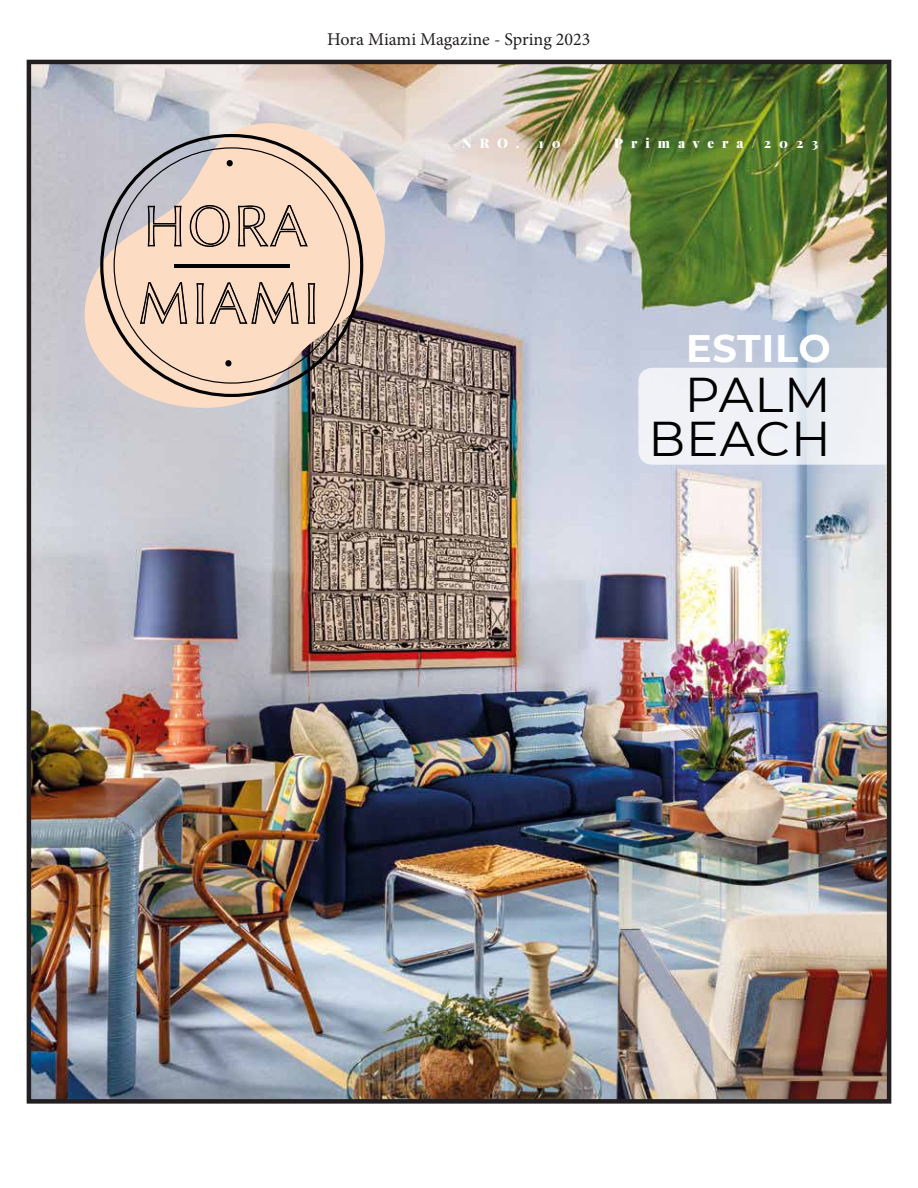
<style>
.page{position:relative;width:918px;height:1188px;background:#fff}
.page>*{position:absolute;margin:0;border:0;box-sizing:border-box;transform-origin:0 0}
.t1{font:48.75px/44.1px "Montserrat";letter-spacing:.02em;color:#000;text-align:right}
.t2{font:700 38.25px "Montserrat";letter-spacing:.02em;color:#fff}
.t3{font:18px "Minion Pro";color:#231f20}
.t4{font:900 13.35px "Playfair Display";letter-spacing:.6em;color:#fff}
</style>
<div class="page">
<img style="left:32px;top:65px;width:854px;height:1034px">
<svg style="left:83px;top:122px;width:303px;height:287px;background:#cbc0bd"></svg>
<svg style="left:100px;top:134px;width:263px;height:263px;background:#c0b1a8"></svg>
<svg style="left:114px;top:147px;width:236px;height:237px;background:#e0c7b5"></svg>
<svg style="left:148px;top:206px;width:34px;height:41px"></svg>
<svg style="left:190px;top:205px;width:40px;height:42px;background:#c9af9b"></svg>
<svg style="left:238px;top:205px;width:70px;height:42px;background:#c6ad99"></svg>
<svg style="left:140px;top:282px;width:47px;height:42px;background:#c3aa97"></svg>
<svg style="left:196px;top:282px;width:103px;height:42px;background:#c9b09c"></svg>
<svg style="left:308px;top:283px;width:7px;height:41px"></svg>
<hr style="left:174px;top:264px;width:116px;height:3px;background:#000">
<svg style="left:226px;top:160px;width:8px;height:6px"></svg>
<svg style="left:224px;top:360px;width:9px;height:6px"></svg>
<div style="left:638px;top:368px;width:248px;height:97px;background:#eff1f6"></div>
<div style="left:27px;top:60px;width:864px;height:1044px;border:4px solid #231f20"></div>
<p class="t3" style="left:327px;top:28px;width:265px">Hora Miami Magazine - Spring 2023</p>
<p class="t4" style="left:462px;top:134px;width:59px">NRO.</p>
<p class="t4" style="left:539px;top:134px;width:24px">1 0</p>
<p class="t4" style="left:591px;top:134px;width:6px">/</p>
<p class="t4" style="left:614px;top:134px;width:206px">Primavera/2023</p>
<p class="t2" style="left:686px;top:321px;width:146px">ESTILO</p>
<p class="t1" style="left:648px;top:371px;width:184px">PALM<br>BEACH</p>
</div>
